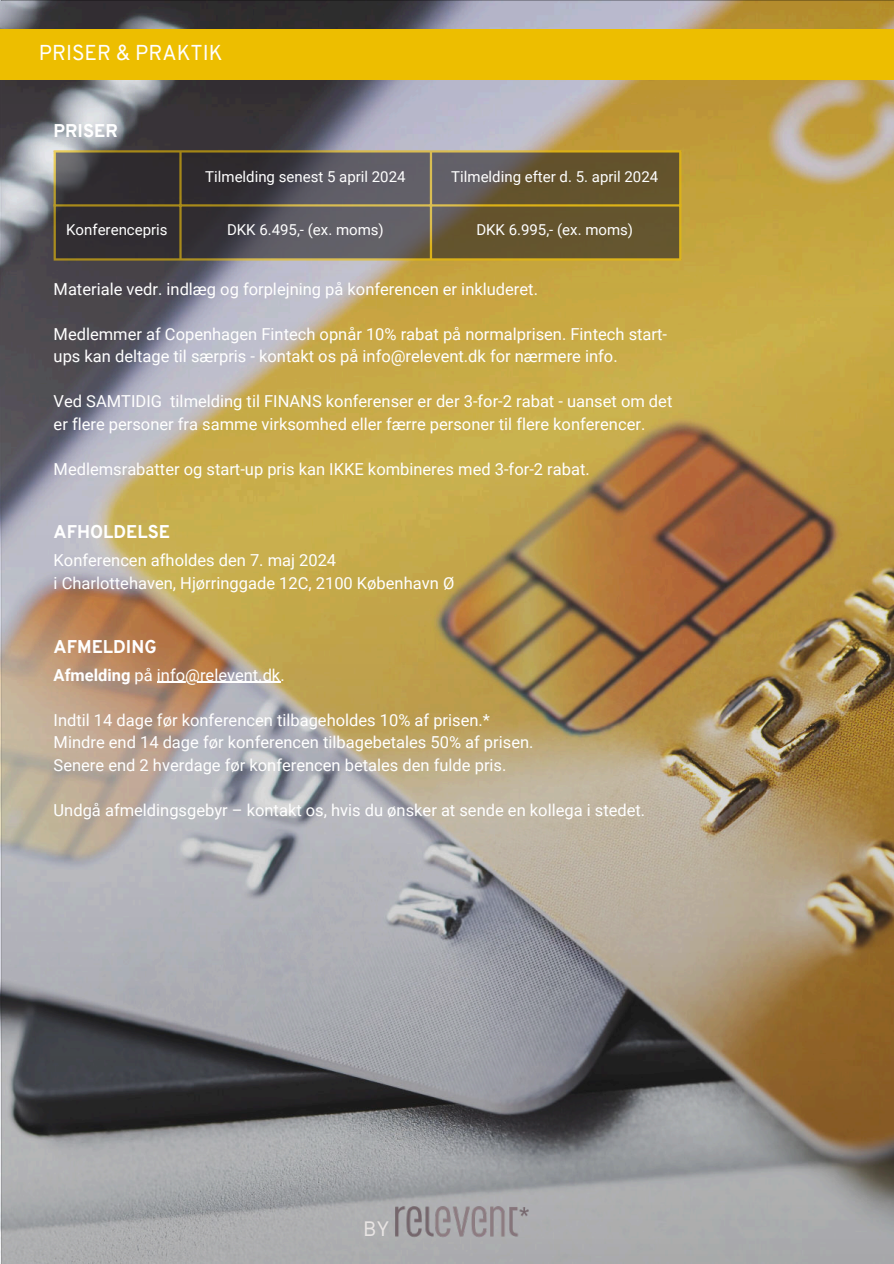
<style>
.page{position:relative;width:894px;height:1264px;background:#fff}
.page>*{position:absolute;margin:0;border:0;box-sizing:border-box;transform-origin:0 0}
.t1{font:21px "Overpass";color:#fff}
.t2{font:20.4px "Overpass";color:#e8e4e3}
.t3{font:800 18px "Overpass";color:#fff}
.t4{font:16.5px/22.5px "Roboto";color:#fff}
.t5{font:15px "Roboto";color:#fff}
.s1{font-weight:700}
</style>
<div class="page">
<img style="left:1px;top:0;width:892px;height:1263px">
<svg style="left:56px;top:152px;width:623px;height:106px;background:#524b41"></svg>
<hr style="left:54px;top:152px;width:2px;height:106px;background:#edbe00">
<hr style="left:179px;top:152px;width:2px;height:106px;background:#edbe00">
<hr style="left:429px;top:152px;width:3px;height:106px;background:#edbe00">
<hr style="left:679px;top:152px;width:2px;height:106px;background:#edbe00">
<hr style="left:54px;top:150px;width:627px;height:2px;background:#edbe00">
<hr style="left:54px;top:204px;width:627px;height:2px;background:#edbe00">
<hr style="left:54px;top:258px;width:627px;height:2px;background:#edbe00">
<hr style="left:157px;top:681px;width:123px;height:2px;background:#fff">
<img style="left:391px;top:1204px;width:139px;height:34px">
<div style="left:0;top:29px;width:893px;height:51px;background:#edbe00"></div>
<p class="t1" style="left:39px;top:38px;width:185px">PRISER &amp; PRAKTIK</p>
<p class="t3" style="left:54px;top:118px;width:66px">PRISER</p>
<p class="t5" style="left:66px;top:219px;width:103px">Konferencepris</p>
<p class="t5" style="left:205px;top:166px;width:202px">Tilmelding senest 5 april 2024</p>
<p class="t5" style="left:451px;top:166px;width:208px">Tilmelding efter d. 5. april 2024</p>
<p class="t5" style="left:227px;top:219px;width:158px">DKK 6.495,- (ex. moms)</p>
<p class="t5" style="left:476px;top:219px;width:158px">DKK 6.995,- (ex. moms)</p>
<p class="t4" style="left:54px;top:277px;width:486px">Materiale vedr. indlæg og forplejning på konferencen er inkluderet.</p>
<p class="t4" style="left:54px;top:322px;width:614px">Medlemmer af Copenhagen Fintech opnår 10% rabat på normalprisen. Fintech start&shy;ups kan deltage til særpris - kontakt os på info@relevent.dk for nærmere info.</p>
<p class="t4" style="left:54px;top:390px;width:620px">Ved SAMTIDIG tilmelding til FINANS konferenser er der 3-for-2 rabat - uanset om det er flere personer fra samme virksomhed eller færre personer til flere konferencer.</p>
<p class="t4" style="left:54px;top:457px;width:537px">Medlemsrabatter og start-up pris kan IKKE kombineres med 3-for-2 rabat.</p>
<p class="t3" style="left:54px;top:519px;width:118px">AFHOLDELSE</p>
<p class="t4" style="left:54px;top:548px;width:402px">Konferencen afholdes den 7. maj 2024<br>i Charlottehaven, Hjørringgade 12C, 2100 København Ø</p>
<p class="t3" style="left:54px;top:633px;width:104px">AFMELDING</p>
<p class="t4" style="left:54px;top:663px;width:232px"><span class="s1">Afmelding</span> på info@relevent.dk.</p>
<p class="t4" style="left:54px;top:708px;width:481px">Indtil 14 dage før konferencen tilbageholdes 10% af prisen.*<br>Mindre end 14 dage før konferencen tilbagebetales 50% af prisen.<br>Senere end 2 hverdage før konferencen betales den fulde pris.</p>
<p class="t4" style="left:54px;top:798px;width:593px">Undgå afmeldingsgebyr – kontakt os, hvis du ønsker at sende en kollega i stedet.</p>
<p class="t2" style="left:363px;top:1213px;width:28px">BY</p>
</div>
